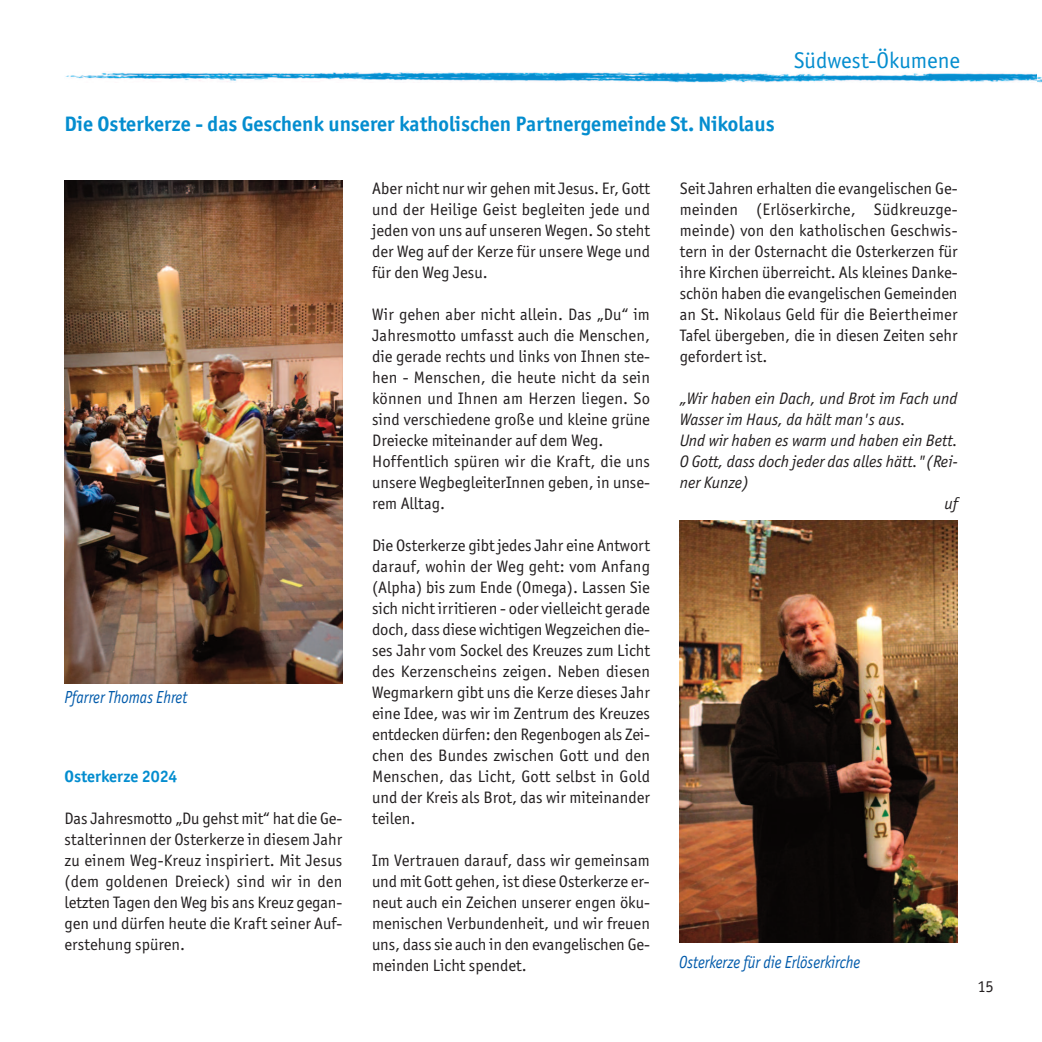
<style>
.page{position:relative;width:1042px;height:1042px;background:#fff}
.page>*{position:absolute;margin:0;border:0;box-sizing:border-box;transform-origin:0 0}
.t1{font:22.75px "Officina Sans ITC Std";color:#048dcf}
.t2{font:700 21px "Officina Sans ITC Std";color:#048dcf}
.t3{font:italic 17.5px "Officina Sans ITC Std";color:#015aaa;scale:.88 1}
.t4{font:16.62px/21px "Officina Sans ITC Std";color:#231f20;text-align:justify}
.t5{font:italic 16.62px "Officina Sans ITC Std";color:#231f20}
.t6{font:700 16.62px "Officina Sans ITC Std";color:#048dcf}
</style>
<div class="page">
<img style="left:65px;top:72px;width:971px;height:11px">
<img style="left:64px;top:180px;width:278px;height:503px">
<img style="left:680px;top:521px;width:277px;height:422px">
<h1 class="t1" style="left:793px;top:53px;width:168px">Südwest-Ökumene</h1>
<p class="t2" style="left:64px;top:117px;width:711px">Die Osterkerze - das Geschenk unserer katholischen Partnergemeinde St. Nikolaus</p>
<p class="t3" style="left:64px;top:691px;width:141px">Pfarrer Thomas Ehret</p>
<p class="t6" style="left:64px;top:771px;width:114px">Osterkerze 2024</p>
<p class="t4" style="left:64px;top:810px;width:279px">Das Jahresmotto „Du gehst mit“ hat die Ge&shy;stalterinnen der Osterkerze in diesem Jahr zu einem Weg-Kreuz inspiriert. Mit Jesus (dem goldenen Dreieck) sind wir in den letzten Tagen den Weg bis ans Kreuz gegan&shy;gen und dürfen heute die Kraft seiner Auf&shy;erstehung spüren.</p>
<p class="t4" style="left:372px;top:180px;width:279px">Aber nicht nur wir gehen mit Jesus. Er, Gott und der Heilige Geist begleiten jede und jeden von uns auf unseren Wegen. So steht der Weg auf der Kerze für unsere Wege und für den Weg Jesu.</p>
<p class="t4" style="left:372px;top:306px;width:279px;text-align:left">Wir gehen aber nicht allein. Das „Du“ im Jahresmotto umfasst auch die Menschen, die gerade rechts und links von Ihnen ste&shy;hen - Menschen, die heute nicht da sein können und Ihnen am Herzen liegen. So sind verschiedene große und kleine grüne Dreiecke miteinander auf dem Weg.<br>Hoffentlich spüren wir die Kraft, die uns unsere WegbegleiterInnen geben, in unse&shy;rem Alltag.</p>
<p class="t4" style="left:372px;top:537px;width:279px">Die Osterkerze gibt jedes Jahr eine Antwort darauf, wohin der Weg geht: vom Anfang (Alpha) bis zum Ende (Omega). Lassen Sie sich nicht irritieren - oder vielleicht gerade doch, dass diese wichtigen Wegzeichen die&shy;ses Jahr vom Sockel des Kreuzes zum Licht des Kerzenscheins zeigen. Neben diesen Wegmarkern gibt uns die Kerze dieses Jahr eine Idee, was wir im Zentrum des Kreuzes entdecken dürfen: den Regenbogen als Zei&shy;chen des Bundes zwischen Gott und den Menschen, das Licht, Gott selbst in Gold und der Kreis als Brot, das wir miteinander teilen.</p>
<p class="t4" style="left:372px;top:852px;width:279px">Im Vertrauen darauf, dass wir gemeinsam und mit Gott gehen, ist diese Osterkerze er&shy;neut auch ein Zeichen unserer engen öku&shy;menischen Verbundenheit, und wir freuen uns, dass sie auch in den evangelischen Ge&shy;meinden Licht spendet.</p>
<p class="t4" style="left:680px;top:180px;width:279px">Seit Jahren erhalten die evangelischen Ge&shy;meinden (Erlöserkirche, Südkreuzge&shy;meinde) von den katholischen Geschwis&shy;tern in der Osternacht die Osterkerzen für ihre Kirchen überreicht. Als kleines Danke&shy;schön haben die evangelischen Gemeinden an St. Nikolaus Geld für die Beiertheimer Tafel übergeben, die in diesen Zeiten sehr gefordert ist.</p>
<p class="t5" style="left:680px;top:393px;width:279px">„Wir haben ein Dach, und Brot im Fach und</p>
<p class="t5" style="left:680px;top:414px;width:228px">Wasser im Haus, da hält man's aus.</p>
<p class="t5" style="left:680px;top:435px;width:279px">Und wir haben es warm und haben ein Bett.</p>
<p class="t5" style="left:680px;top:456px;width:279px">O Gott, dass doch jeder das alles hätt."(Rei-</p>
<p class="t5" style="left:680px;top:477px;width:71px">ner Kunze)</p>
<p class="t5" style="left:944px;top:498px;width:15px">uf</p>
<p class="t3" style="left:679px;top:956px;width:207px">Osterkerze für die Erlöserkirche</p>
<p class="t4" style="left:977px;top:978px;width:18px">15</p>
</div>
